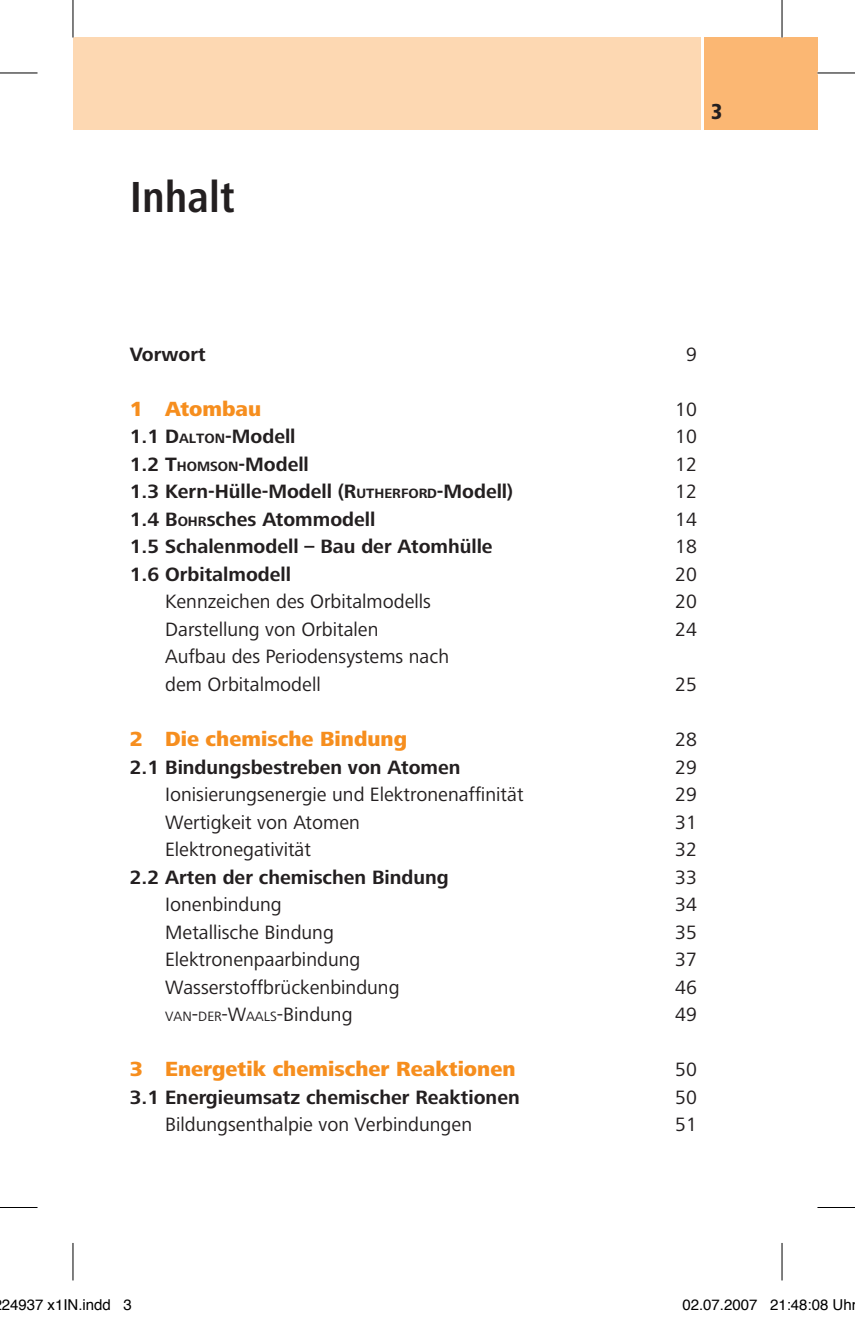
<style>
.page{position:relative;width:855px;height:1318px;background:#fff}
.page>*{position:absolute;margin:0;border:0;box-sizing:border-box;transform-origin:0 0}
._01_Ü1{font:700 45px "Frutiger Next CVLT Cn";color:#231f20}
._61_Inhalt_Ü1{font:21.25px "Frutiger Next CVLT Heavy";color:#f68e1e}
._63_Inhalt_Ü3{font:20px/27.5px "Frutiger Next CVLT";color:#231f20}
._62_Inhalt_Ü2{font:700 20px "Frutiger Next CVLT";color:#231f20}
._62_Inhalt_Ü2-2{font:20px "Frutiger Next CVLT";color:#231f20}
._64_Vorwort_Ü4{font:700 20px "Frutiger Next CVLT";color:#231f20}
._61_Inhalt_Ü1-2{font:20px "Frutiger Next CVLT";color:#231f20}
._64_Vorwort_Ü4-2{font:20px "Frutiger Next CVLT";color:#231f20}
.t1{font:15px "Helvetica";color:#000}
.s1{font-size:14px}
</style>
<div class="page">
<div style="left:73px;top:38px;width:627px;height:92px;background:#fdd8b2"></div>
<div style="left:704px;top:38px;width:113px;height:92px;background:#fbb773"></div>
<hr style="left:0;top:73px;width:38px;height:1px;background:#000">
<hr style="left:817px;top:73px;width:38px;height:1px;background:#000">
<hr style="left:0;top:1206px;width:38px;height:1px;background:#000">
<hr style="left:817px;top:1206px;width:38px;height:1px;background:#000">
<hr style="left:73px;top:0;width:1px;height:38px;background:#000">
<hr style="left:73px;top:1242px;width:1px;height:38px;background:#000">
<hr style="left:781px;top:0;width:1px;height:38px;background:#000">
<hr style="left:781px;top:1242px;width:1px;height:38px;background:#000">
<p class="_01_Ü1" style="left:130px;top:172px;width:106px">Inhalt</p>
<p class="_64_Vorwort_Ü4" style="left:130px;top:343px;width:77px">Vorwort</p>
<p class="_64_Vorwort_Ü4-2" style="left:686px;top:343px;width:12px">9</p>
<p class="_61_Inhalt_Ü1" style="left:130px;top:397px;width:133px">1 Atombau</p>
<p class="_61_Inhalt_Ü1-2" style="left:675px;top:398px;width:23px">10</p>
<p class="_62_Inhalt_Ü2" style="left:130px;top:425px;width:167px">1.1 D<span class="s1">alton</span>-Modell</p>
<p class="_62_Inhalt_Ü2-2" style="left:675px;top:425px;width:23px">10</p>
<p class="_62_Inhalt_Ü2" style="left:130px;top:453px;width:181px">1.2 T<span class="s1">homson</span>-Modell</p>
<p class="_62_Inhalt_Ü2-2" style="left:675px;top:453px;width:23px">12</p>
<p class="_62_Inhalt_Ü2" style="left:130px;top:480px;width:385px">1.3 Kern-Hülle-Modell (R<span class="s1">utherford</span>-Modell)</p>
<p class="_62_Inhalt_Ü2-2" style="left:675px;top:480px;width:23px">12</p>
<p class="_62_Inhalt_Ü2" style="left:130px;top:508px;width:247px">1.4 B<span class="s1">ohr</span>sches Atommodell</p>
<p class="_62_Inhalt_Ü2-2" style="left:675px;top:508px;width:23px">14</p>
<p class="_62_Inhalt_Ü2" style="left:130px;top:535px;width:364px">1.5 Schalenmodell – Bau der Atomhülle</p>
<p class="_62_Inhalt_Ü2-2" style="left:675px;top:535px;width:23px">18</p>
<p class="_62_Inhalt_Ü2" style="left:130px;top:563px;width:163px">1.6 Orbitalmodell</p>
<p class="_62_Inhalt_Ü2-2" style="left:675px;top:563px;width:23px">20</p>
<p class="_63_Inhalt_Ü3" style="left:165px;top:588px;width:267px">Kennzeichen des Orbitalmodells</p>
<p class="_63_Inhalt_Ü3" style="left:675px;top:588px;width:23px">20</p>
<p class="_63_Inhalt_Ü3" style="left:165px;top:615px;width:215px">Darstellung von Orbitalen</p>
<p class="_63_Inhalt_Ü3" style="left:675px;top:615px;width:23px">24</p>
<p class="_63_Inhalt_Ü3" style="left:165px;top:643px;width:285px">Aufbau des Periodensystems nach dem Orbitalmodell</p>
<p class="_63_Inhalt_Ü3" style="left:675px;top:670px;width:23px">25</p>
<p class="_61_Inhalt_Ü1" style="left:130px;top:727px;width:279px">2 Die chemische Bindung</p>
<p class="_61_Inhalt_Ü1-2" style="left:675px;top:728px;width:23px">28</p>
<p class="_62_Inhalt_Ü2" style="left:130px;top:755px;width:332px">2.1 Bindungsbestreben von Atomen</p>
<p class="_62_Inhalt_Ü2-2" style="left:675px;top:755px;width:23px">29</p>
<p class="_63_Inhalt_Ü3" style="left:165px;top:780px;width:360px">Ionisierungsenergie und Elektronenaffinität</p>
<p class="_63_Inhalt_Ü3" style="left:675px;top:780px;width:23px">29</p>
<p class="_63_Inhalt_Ü3" style="left:165px;top:808px;width:196px">Wertigkeit von Atomen</p>
<p class="_63_Inhalt_Ü3" style="left:675px;top:808px;width:23px">31</p>
<p class="_63_Inhalt_Ü3" style="left:165px;top:835px;width:147px">Elektronegativität</p>
<p class="_63_Inhalt_Ü3" style="left:675px;top:835px;width:23px">32</p>
<p class="_62_Inhalt_Ü2" style="left:130px;top:865px;width:320px">2.2 Arten der chemischen Bindung</p>
<p class="_62_Inhalt_Ü2-2" style="left:675px;top:865px;width:23px">33</p>
<p class="_63_Inhalt_Ü3" style="left:165px;top:890px;width:118px">Ionenbindung</p>
<p class="_63_Inhalt_Ü3" style="left:675px;top:890px;width:23px">34</p>
<p class="_63_Inhalt_Ü3" style="left:165px;top:918px;width:170px">Metallische Bindung</p>
<p class="_63_Inhalt_Ü3" style="left:675px;top:918px;width:23px">35</p>
<p class="_63_Inhalt_Ü3" style="left:165px;top:945px;width:197px">Elektronenpaarbindung</p>
<p class="_63_Inhalt_Ü3" style="left:675px;top:945px;width:23px">37</p>
<p class="_63_Inhalt_Ü3" style="left:165px;top:973px;width:236px">Wasserstoffbrückenbindung</p>
<p class="_63_Inhalt_Ü3" style="left:675px;top:973px;width:23px">46</p>
<p class="_63_Inhalt_Ü3" style="left:165px;top:1000px;width:189px"><span class="s1">van</span>-<span class="s1">der</span>-W<span class="s1">aals</span>-Bindung</p>
<p class="_63_Inhalt_Ü3" style="left:675px;top:1000px;width:23px">49</p>
<p class="_61_Inhalt_Ü1" style="left:130px;top:1057px;width:387px">3 Energetik chemischer Reaktionen</p>
<p class="_61_Inhalt_Ü1-2" style="left:675px;top:1058px;width:23px">50</p>
<p class="_62_Inhalt_Ü2" style="left:130px;top:1085px;width:391px">3.1 Energieumsatz chemischer Reaktionen</p>
<p class="_62_Inhalt_Ü2-2" style="left:675px;top:1085px;width:23px">50</p>
<p class="_63_Inhalt_Ü3" style="left:165px;top:1110px;width:308px">Bildungsenthalpie von Verbindungen</p>
<p class="_63_Inhalt_Ü3" style="left:675px;top:1110px;width:23px">51</p>
<p class="t1" style="left:2px;top:1292px;width:132px">24937 x1IN.indd 3</p>
<p class="t1" style="left:682px;top:1292px;width:176px">02.07.2007 21:48:08 Uhr</p>
</div>
